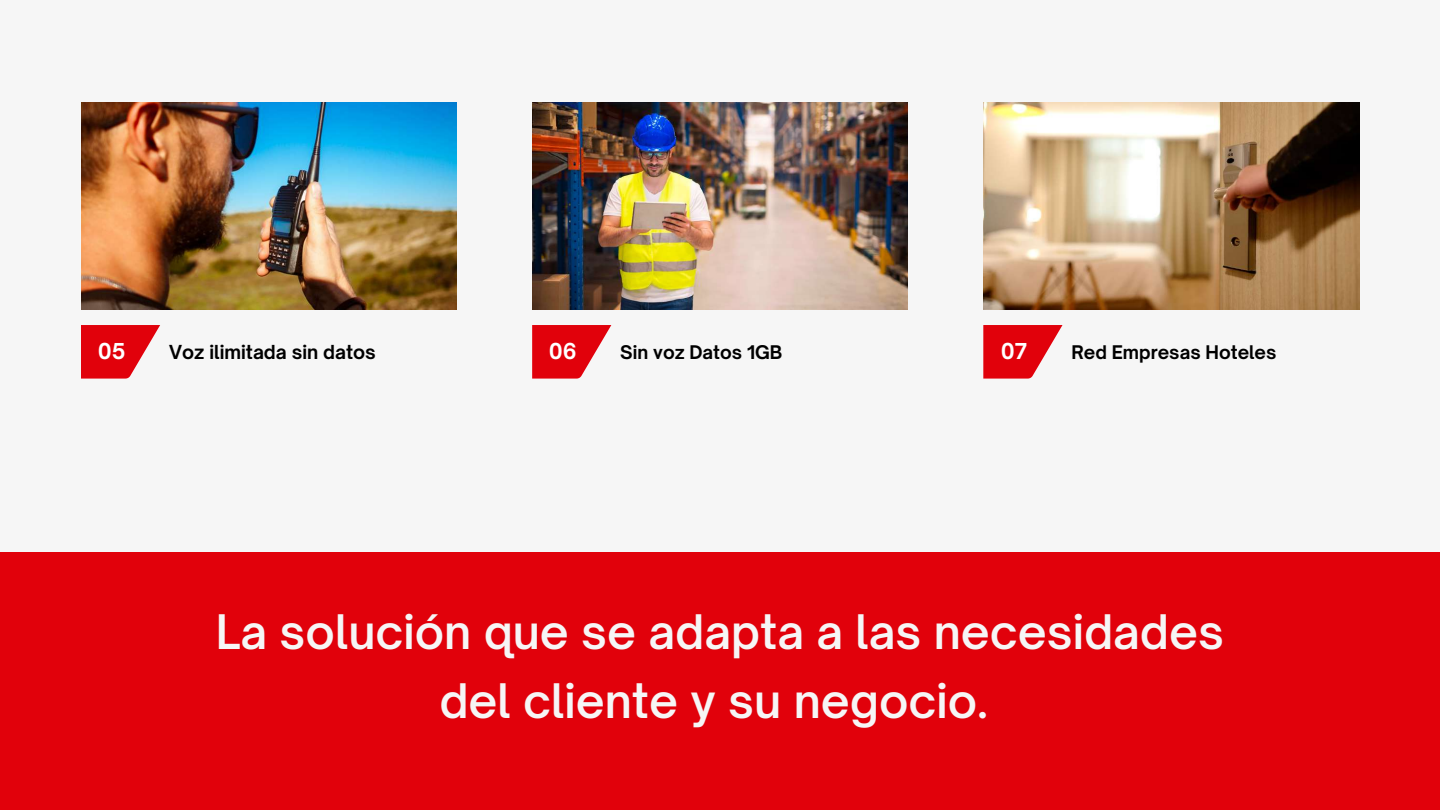
<style>
.page{position:relative;width:1440px;height:810px;background:#f6f6f6}
.page>*{position:absolute;margin:0;border:0;box-sizing:border-box;transform-origin:0 0}
.t1{font:600 45.5px/69px "Open Sauce One";color:#f6f6f6;text-align:center}
.t2{font:700 21px "Open Sauce One";color:#fff}
.t3{font:700 18.5px "Open Sauce One";color:#000}
.t4{font:700 18px "Open Sauce One";color:#000}
</style>
<div class="page">
<img style="left:81px;top:102px;width:376px;height:208px">
<img style="left:532px;top:102px;width:376px;height:208px">
<img style="left:983px;top:102px;width:376px;height:208px">
<svg style="left:532px;top:325px;width:79px;height:54px"></svg>
<svg style="left:81px;top:325px;width:79px;height:54px"></svg>
<svg style="left:983px;top:325px;width:80px;height:54px"></svg>
<div style="left:0;top:552px;width:1440px;height:258px;background:#e1010b"></div>
<p class="t2" style="left:98px;top:338px;width:29px">05</p>
<p class="t3" style="left:169px;top:340px;width:208px">Voz ilimitada sin datos</p>
<p class="t2" style="left:549px;top:338px;width:29px">06</p>
<p class="t4" style="left:620px;top:341px;width:164px">Sin voz Datos 1GB</p>
<p class="t2" style="left:1001px;top:338px;width:28px">07</p>
<p class="t4" style="left:1071px;top:341px;width:207px">Red Empresas Hoteles</p>
<p class="t1" style="left:216px;top:598px;width:1010px">La solución que se adapta a las necesidades del cliente y su negocio.</p>
</div>
